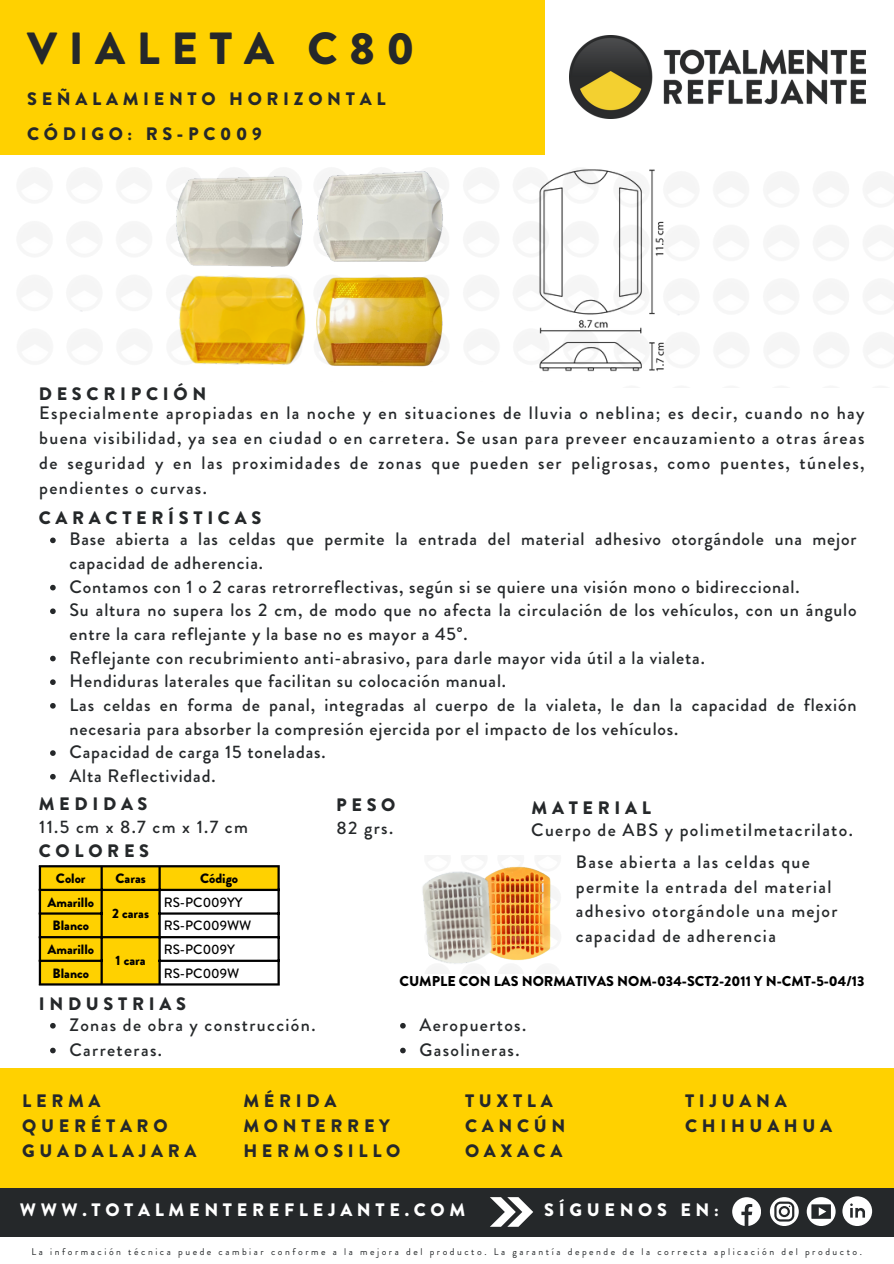
<style>
.page{position:relative;width:894px;height:1264px;background:#fff}
.page>*{position:absolute;margin:0;border:0;box-sizing:border-box;transform-origin:0 0}
.t1{font:900 45px "Brandon Grotesque";letter-spacing:.26em;color:#25282a}
.t2{font:500 18px/23.7px "Brandon Grotesque";letter-spacing:.045em;color:#25282a}
.t3{font:500 18px/24.8px "Brandon Grotesque";letter-spacing:.075em;color:#25282a}
.t4{font:900 18px/24.8px "Brandon Grotesque";letter-spacing:.26em;color:#25282a}
.t5{font:900 18px "Brandon Grotesque";letter-spacing:.26em;color:#fff}
.t6{font:900 14.25px "Brandon Grotesque";color:#000}
.t7{font:900 13.5px "Brandon Grotesque";color:#000}
.t8{font:500 13.5px "Brandon Grotesque";color:#000}
.t9{font:9.75px "Brandon Grotesque";letter-spacing:.26em;color:#25282a}
</style>
<div class="page">
<div style="left:0;top:1187px;width:893px;height:49px;background:#25282a"></div>
<svg style="left:769px;top:1197px;width:29px;height:28px"></svg>
<svg style="left:732px;top:1197px;width:28px;height:28px"></svg>
<svg style="left:806px;top:1197px;width:29px;height:28px"></svg>
<svg style="left:842px;top:1196px;width:29px;height:29px"></svg>
<svg style="left:490px;top:1197px;width:43px;height:29px"></svg>
<div style="left:0;top:1067px;width:893px;height:120px;background:#ffd100"></div>
<div style="left:0;top:0;width:544px;height:154px;background:#ffd100"></div>
<img style="left:569px;top:36px;width:296px;height:83px">
<svg style="left:41px;top:867px;width:236px;height:116px"></svg>
<hr style="left:39px;top:867px;width:2px;height:116px;background:#000">
<hr style="left:100px;top:867px;width:3px;height:116px;background:#000">
<hr style="left:158px;top:867px;width:3px;height:116px;background:#000">
<hr style="left:277px;top:867px;width:3px;height:116px;background:#000">
<hr style="left:39px;top:865px;width:241px;height:2px;background:#000">
<hr style="left:39px;top:888px;width:241px;height:3px;background:#000">
<hr style="left:39px;top:912px;width:64px;height:2px;background:#000">
<hr style="left:158px;top:912px;width:122px;height:2px;background:#000">
<hr style="left:39px;top:936px;width:241px;height:2px;background:#000">
<hr style="left:39px;top:959px;width:64px;height:2px;background:#000">
<hr style="left:158px;top:959px;width:122px;height:2px;background:#000">
<hr style="left:39px;top:983px;width:241px;height:2px;background:#000">
<img style="left:348px;top:154px;width:134px;height:1px">
<img style="left:138px;top:154px;width:210px;height:1px">
<svg style="left:400px;top:1023px;width:5px;height:5px"></svg>
<svg style="left:400px;top:1047px;width:5px;height:6px"></svg>
<svg style="left:50px;top:537px;width:6px;height:6px"></svg>
<svg style="left:50px;top:585px;width:6px;height:5px"></svg>
<svg style="left:50px;top:608px;width:6px;height:6px"></svg>
<svg style="left:50px;top:655px;width:6px;height:6px"></svg>
<svg style="left:50px;top:679px;width:6px;height:6px"></svg>
<svg style="left:50px;top:703px;width:6px;height:5px"></svg>
<svg style="left:50px;top:750px;width:6px;height:6px"></svg>
<svg style="left:50px;top:774px;width:6px;height:5px"></svg>
<svg style="left:50px;top:1023px;width:6px;height:5px"></svg>
<svg style="left:50px;top:1047px;width:6px;height:6px"></svg>
<img style="left:424px;top:866px;width:127px;height:98px">
<img style="left:27px;top:175px;width:270px;height:190px">
<img style="left:297px;top:168px;width:300px;height:204px">
<img style="left:597px;top:169px;width:245px;height:203px">
<p class="t1" style="left:27px;top:17px;width:389px">VIALETA C80</p>
<p class="t4" style="left:27px;top:87px;width:360px">SEÑALAMIENTO HORIZONTAL</p>
<h2 class="t4" style="left:27px;top:121px;width:236px">CÓDIGO: RS-PC009</h2>
<h3 class="t4" style="left:39px;top:382px;width:169px">DESCRIPCIÓN</h3>
<p class="t2" style="left:39px;top:401px;width:826px;line-height:24.8px;text-align:justify">Especialmente apropiadas en la noche y en situaciones de lluvia o neblina; es decir, cuando no hay buena visibilidad, ya sea en ciudad o en carretera. Se usan para preveer encauzamiento a otras áreas de seguridad y en las proximidades de zonas que pueden ser peligrosas, como puentes, túneles, pendientes o curvas.</p>
<p class="t4" style="left:39px;top:505px;width:224px">CARACTERÍSTICAS</p>
<p class="t2" style="left:69px;top:527px;width:788px">Base abierta a las celdas que permite la entrada del material adhesivo otorgándole una mejor capacidad de adherencia.</p>
<p class="t2" style="left:69px;top:575px;width:731px">Contamos con 1 o 2 caras retrorreflectivas, según si se quiere una visión mono o bidireccional.</p>
<p class="t2" style="left:69px;top:598px;width:788px">Su altura no supera los 2 cm, de modo que no afecta la circulación de los vehículos, con un ángulo entre la cara reflejante y la base no es mayor a 45°.</p>
<p class="t2" style="left:69px;top:645px;width:636px">Reflejante con recubrimiento anti-abrasivo, para darle mayor vida útil a la vialeta.</p>
<p class="t2" style="left:69px;top:669px;width:438px">Hendiduras laterales que facilitan su colocación manual.</p>
<p class="t2" style="left:69px;top:693px;width:788px">Las celdas en forma de panal, integradas al cuerpo de la vialeta, le dan la capacidad de flexión necesaria para absorber la compresión ejercida por el impacto de los vehículos.</p>
<h2 class="t2" style="left:69px;top:740px;width:257px">Capacidad de carga 15 toneladas.</h2>
<h2 class="t2" style="left:69px;top:764px;width:147px">Alta Reflectividad.</h2>
<p class="t4" style="left:39px;top:791px;width:110px">MEDIDAS</p>
<p class="t4" style="left:336px;top:792px;width:61px">PESO</p>
<p class="t4" style="left:531px;top:796px;width:121px">MATERIAL</p>
<p class="t2" style="left:39px;top:815px;width:210px">11.5 cm x 8.7 cm x 1.7 cm</p>
<p class="t3" style="left:531px;top:817px;width:323px">Cuerpo de ABS y polimetilmetacrilato.</p>
<h2 class="t2" style="left:336px;top:816px;width:58px">82 grs.</h2>
<p class="t4" style="left:39px;top:838px;width:112px">COLORES</p>
<h1 class="t7" style="left:56px;top:869px;width:31px">Color</h1>
<h2 class="t7" style="left:115px;top:869px;width:32px">Caras</h2>
<h2 class="t7" style="left:200px;top:869px;width:40px">Código</h2>
<p class="t7" style="left:47px;top:892px;width:48px">Amarillo</p>
<p class="t7" style="left:112px;top:903px;width:38px">2 caras</p>
<p class="t8" style="left:164px;top:892px;width:80px">RS-PC009YY</p>
<p class="t7" style="left:52px;top:916px;width:38px">Blanco</p>
<p class="t8" style="left:164px;top:916px;width:89px">RS-PC009WW</p>
<p class="t7" style="left:47px;top:939px;width:48px">Amarillo</p>
<p class="t7" style="left:116px;top:951px;width:31px">1 cara</p>
<p class="t8" style="left:164px;top:939px;width:72px">RS-PC009Y</p>
<p class="t7" style="left:52px;top:963px;width:38px">Blanco</p>
<h2 class="t8" style="left:164px;top:963px;width:77px">RS-PC009W</h2>
<p class="t4" style="left:39px;top:991px;width:149px">INDUSTRIAS</p>
<p class="t3" style="left:69px;top:1012px;width:247px">Zonas de obra y construcción.</p>
<p class="t3" style="left:69px;top:1037px;width:94px">Carreteras.</p>
<h3 class="t3" style="left:575px;top:849px;width:263px">Base abierta a las celdas que permite la entrada del material adhesivo otorgándole una mejor capacidad de adherencia</h3>
<p class="t6" style="left:399px;top:970px;width:466px">CUMPLE CON LAS NORMATIVAS NOM-034-SCT2-2011 Y N-CMT-5-04/13</p>
<p class="t3" style="left:419px;top:1012px;width:108px">Aeropuertos.</p>
<p class="t3" style="left:419px;top:1037px;width:102px">Gasolineras.</p>
<h3 class="t4" style="left:22px;top:1088px;width:176px">LERMA<br>QUERÉTARO<br>GUADALAJARA</h3>
<h3 class="t4" style="left:243px;top:1088px;width:159px">MÉRIDA<br>MONTERREY<br>HERMOSILLO</h3>
<h2 class="t4" style="left:465px;top:1088px;width:102px">TUXTLA<br>CANCÚN<br>OAXACA</h2>
<p class="t4" style="left:684px;top:1088px;width:148px">TIJUANA<br>CHIHUAHUA</p>
<h3 class="t5" style="left:20px;top:1197px;width:446px">WWW.TOTALMENTEREFLEJANTE.COM</h3>
<h2 class="t5" style="left:544px;top:1197px;width:176px">SÍGUENOS EN:</h2>
<p class="t9" style="left:32px;top:1244px;width:831px">La información técnica puede cambiar conforme a la mejora del producto. La garantía depende de la correcta aplicación del producto.</p>
</div>
